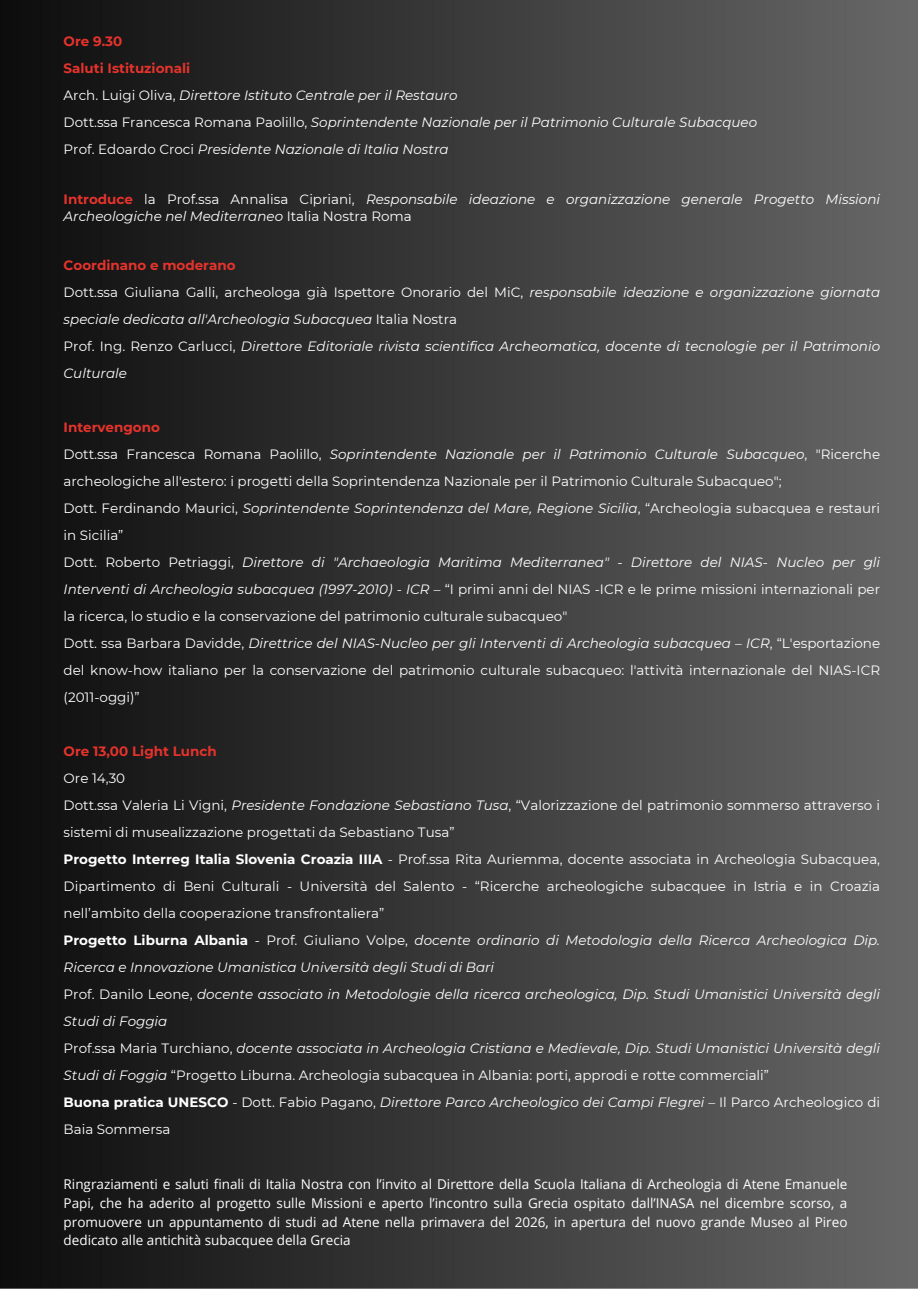
<style>
.page{position:relative;width:918px;height:1289px;background:#fff}
.page>*{position:absolute;margin:0;border:0;box-sizing:border-box;transform-origin:0 0}
.t1{font:13.5px/27px "Montserrat";color:#fff}
.t2{font:italic 13.5px/27px "Montserrat";color:#fff}
.t3{font:13.5px/18.6px "Open Sans";color:#fff;text-align:justify}
.s1{font-weight:700;font-style:normal;color:#e5332c}
.s2{font-style:normal}
.s3{font-weight:700;color:#e5332c}
.s4{font-style:italic}
.s5{font-weight:700}
</style>
<div class="page">
<img style="left:0;top:0;width:918px;height:1288px">
<p class="t2" style="left:64px;top:28px;width:695px"><span class="s1">Ore 9.30<br>Saluti Istituzionali<br></span><span class="s2">Arch. Luigi Oliva,</span> Direttore Istituto Centrale per il Restauro<br><span class="s2">Dott.ssa Francesca Romana Paolillo,</span> Soprintendente Nazionale per il Patrimonio Culturale Subacqueo <span class="s2">Prof. Edoardo Croci</span> Presidente Nazionale di Italia Nostra</p>
<h1 class="t2" style="left:64px;top:190px;width:818px;line-height:17.4px"><span class="s1">Introduce</span> <span class="s2">la Prof.ssa Annalisa Cipriani,</span> Responsabile ideazione e organizzazione generale Progetto Missioni<br>Archeologiche nel Mediterraneo <span class="s2">Italia Nostra Roma</span></h1>
<h1 class="t2" style="left:64px;top:252px;width:818px"><span class="s1">Coordinano e moderano<br></span><span class="s2">Dott.ssa Giuliana Galli, archeologa già Ispettore Onorario del MiC,</span> responsabile ideazione e organizzazione giornata speciale dedicata all'Archeologia Subacquea <span class="s2">Italia Nostra<br>Prof. Ing. Renzo Carlucci,</span> Direttore Editoriale rivista scientifica Archeomatica, docente di tecnologie per il Patrimonio Culturale</h1>
<h1 class="t1" style="left:64px;top:414px;width:818px"><span class="s3">Intervengono<br></span>Dott.ssa Francesca Romana Paolillo, <span class="s4">Soprintendente Nazionale per il Patrimonio Culturale Subacqueo</span>, "Ricerche archeologiche all'estero: i progetti della Soprintendenza Nazionale per il Patrimonio Culturale Subacqueo";<br>Dott. Ferdinando Maurici, <span class="s4">Soprintendente Soprintendenza del Mare, Regione Sicilia</span>, “Archeologia subacquea e restauri in Sicilia”<br>Dott. Roberto Petriaggi, <span class="s4">Direttore di "Archaeologia Maritima Mediterranea" - Direttore del NIAS- Nucleo per gli Interventi di Archeologia subacquea (1997-2010) - ICR</span> – “I primi anni del NIAS -ICR e le prime missioni internazionali per la ricerca, lo studio e la conservazione del patrimonio culturale subacqueo"<br>Dott. ssa Barbara Davidde, <span class="s4">Direttrice del NIAS-Nucleo per gli Interventi di Archeologia subacquea – ICR</span>, “L'esportazione del know-how italiano per la conservazione del patrimonio culturale subacqueo: l'attività internazionale del NIAS-ICR (2011-oggi)”</h1>
<h1 class="t1" style="left:64px;top:738px;width:818px"><span class="s3">Ore 13,00 Light Lunch<br></span>Ore 14,30<br>Dott.ssa Valeria Li Vigni, <span class="s4">Presidente Fondazione Sebastiano Tusa</span>, “Valorizzazione del patrimonio sommerso attraverso i sistemi di musealizzazione progettati da Sebastiano Tusa”<br><span class="s5">Progetto Interreg Italia Slovenia Croazia IIIA</span> - Prof.ssa Rita Auriemma, docente associata in Archeologia Subacquea, Dipartimento di Beni Culturali - Università del Salento - “Ricerche archeologiche subacquee in Istria e in Croazia nell’ambito della cooperazione transfrontaliera”<br><span class="s5">Progetto Liburna Albania</span> - Prof. Giuliano Volpe, <span class="s4">docente ordinario di Metodologia della Ricerca Archeologica Dip.<br>Ricerca e Innovazione Umanistica Università degli Studi di Bari<br></span>Prof. Danilo Leone, <span class="s4">docente associato in Metodologie della ricerca archeologica, Dip. Studi Umanistici Università degli Studi di Foggia<br></span>Prof.ssa Maria Turchiano, <span class="s4">docente associata in Archeologia Cristiana e Medievale, Dip. Studi Umanistici Università degli Studi di Foggia</span> “Progetto Liburna. Archeologia subacquea in Albania: porti, approdi e rotte commerciali”<br><span class="s5">Buona pratica UNESCO</span> - Dott. Fabio Pagano, <span class="s4">Direttore Parco Archeologico dei Campi Flegrei</span> – Il Parco Archeologico di Baia Sommersa</h1>
<h1 class="t3" style="left:64px;top:1175px;width:785px">Ringraziamenti e saluti finali di Italia Nostra con l’invito al Direttore della Scuola Italiana di Archeologia di Atene Emanuele Papi, che ha aderito al progetto sulle Missioni e aperto l’incontro sulla Grecia ospitato dall’INASA nel dicembre scorso, a promuovere un appuntamento di studi ad Atene nella primavera del 2026, in apertura del nuovo grande Museo al Pireo dedicato alle antichità subacquee della Grecia</h1>
</div>
